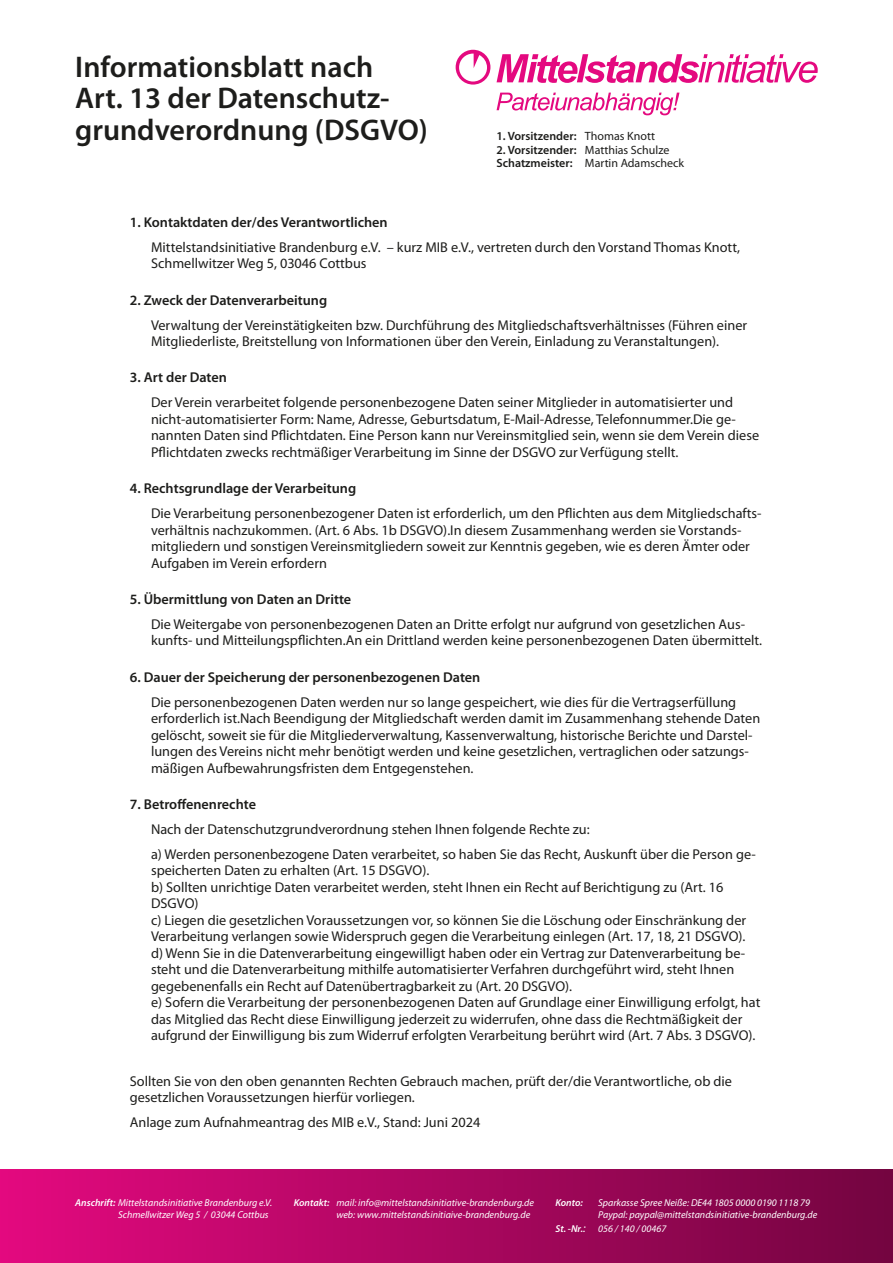
<style>
.page{position:relative;width:893px;height:1263px;background:#fff}
.page>*{position:absolute;margin:0;border:0;box-sizing:border-box;transform-origin:0 0}
.t1{font:600 30px/31.8px "Myriad Pro";color:#1d1d1b}
.t2{font:14.25px/16.5px "Myriad Pro";color:#1d1d1b}
.t3{font:600 14.25px "Myriad Pro";color:#1d1d1b}
.t4{font:12px/13.5px "Myriad Pro";color:#1d1d1b}
.t5{font:600 12px "Myriad Pro";color:#1d1d1b}
.t6{font:italic 10.05px/12px "Myriad Pro";color:#fff}
.t7{font:italic 600 10.05px "Myriad Pro";color:#fff}
.s1{font-weight:400}
.s2{font-weight:600}
.s3{font-size:12px}
</style>
<div class="page">
<div style="left:0;top:1169px;width:893px;height:94px;background:linear-gradient(to right,#e4097f,#730540)"></div>
<svg style="left:497px;top:93px;width:182px;height:22px"></svg>
<svg style="left:497px;top:54px;width:321px;height:29px"></svg>
<svg style="left:456px;top:50px;width:34px;height:35px"></svg>
<h1 class="t1" style="left:75px;top:50px;width:354px">Informationsblatt nach<br>Art. 13 der Datenschutz&shy;grundverordnung (DSGVO)</h1>
<p class="t5" style="left:496px;top:129px;width:160px">1. Vorsitzender: <span class="s1">Thomas Knott</span></p>
<p class="t4" style="left:496px;top:143px;width:189px"><span class="s2">2. Vorsitzender:</span> Matthias Schulze<br><span class="s2">Schatzmeister:</span> Martin Adamscheck</p>
<p class="t3" style="left:130px;top:213px;width:259px">1. Kontaktdaten der/des Verantwortlichen</p>
<p class="t2" style="left:151px;top:239px;width:590px">Mittelstandsinitiative Brandenburg e.V. – kurz MIB e.V., vertreten durch den Vorstand Thomas Knott,<br>Schmellwitzer Weg 5, 03046 Cottbus</p>
<p class="t3" style="left:130px;top:291px;width:199px">2. Zweck der Datenverarbeitung</p>
<p class="t2" style="left:151px;top:316px;width:598px">Verwaltung der Vereinstätigkeiten bzw. Durchführung des Mitgliedschaftsverhältnisses (Führen einer<br>Mitgliederliste, Breitstellung von Informationen über den Verein, Einladung zu Veranstaltungen).</p>
<p class="t3" style="left:130px;top:368px;width:99px">3. Art der Daten</p>
<p class="t2" style="left:151px;top:394px;width:610px">Der Verein verarbeitet folgende personenbezogene Daten seiner Mitglieder in automatisierter und nicht-automatisierter Form: Name, Adresse, Geburtsdatum, E-Mail-Adresse, Telefonnummer.Die ge&shy;nannten Daten sind Pflichtdaten. Eine Person kann nur Vereinsmitglied sein, wenn sie dem Verein diese Pflichtdaten zwecks rechtmäßiger Verarbeitung im Sinne der DSGVO zur Verfügung stellt.</p>
<p class="t3" style="left:130px;top:479px;width:228px">4. Rechtsgrundlage der Verarbeitung</p>
<p class="t2" style="left:151px;top:505px;width:612px">Die Verarbeitung personenbezogener Daten ist erforderlich, um den Pflichten aus dem Mitgliedschafts&shy;verhältnis nachzukommen. (Art. 6 Abs. 1b DSGVO).In diesem Zusammenhang werden sie Vorstands&shy;mitgliedern und sonstigen Vereinsmitgliedern soweit zur Kenntnis gegeben, wie es deren Ämter oder Aufgaben im Verein erfordern</p>
<p class="t3" style="left:130px;top:590px;width:223px">5. Übermittlung von Daten an Dritte</p>
<p class="t2" style="left:151px;top:616px;width:613px">Die Weitergabe von personenbezogenen Daten an Dritte erfolgt nur aufgrund von gesetzlichen Aus&shy;kunfts- und Mitteilungspflichten.An ein Drittland werden keine personenbezogenen Daten übermittelt.</p>
<p class="t3" style="left:130px;top:668px;width:352px">6. Dauer der Speicherung der personenbezogenen Daten</p>
<p class="t2" style="left:151px;top:693px;width:611px">Die personenbezogenen Daten werden nur so lange gespeichert, wie dies für die Vertragserfüllung erforderlich ist.Nach Beendigung der Mitgliedschaft werden damit im Zusammenhang stehende Daten gelöscht, soweit sie für die Mitgliederverwaltung, Kassenverwaltung, historische Berichte und Darstel&shy;lungen des Vereins nicht mehr benötigt werden und keine gesetzlichen, vertraglichen oder satzungs&shy;mäßigen Aufbewahrungsfristen dem Entgegenstehen.</p>
<p class="t3" style="left:130px;top:795px;width:128px">7. Betroffenenrechte</p>
<p class="t2" style="left:151px;top:816px;width:606px;line-height:25px">Nach der Datenschutzgrundverordnung stehen Ihnen folgende Rechte zu:<br>a) Werden personenbezogene Daten verarbeitet, so haben Sie das Recht, Auskunft über die Person ge-</p>
<p class="t2" style="left:151px;top:862px;width:611px">speicherten Daten zu erhalten (Art. 15 DSGVO).<br>b) Sollten unrichtige Daten verarbeitet werden, steht Ihnen ein Recht auf Berichtigung zu (Art. 16<br>DSGVO)<br>c) Liegen die gesetzlichen Voraussetzungen vor, so können Sie die Löschung oder Einschränkung der Verarbeitung verlangen sowie Widerspruch gegen die Verarbeitung einlegen (Art. 17, 18, 21 DSGVO). d) Wenn Sie in die Datenverarbeitung eingewilligt haben oder ein Vertrag zur Datenverarbeitung be&shy;steht und die Datenverarbeitung mithilfe automatisierter Verfahren durchgeführt wird, steht Ihnen gegebenenfalls ein Recht auf Datenübertragbarkeit zu (Art. 20 DSGVO).<br>e) Sofern die Verarbeitung der personenbezogenen Daten auf Grundlage einer Einwilligung erfolgt, hat das Mitglied das Recht diese Einwilligung jederzeit zu widerrufen, ohne dass die Rechtmäßigkeit der aufgrund der Einwilligung bis zum Widerruf erfolgten Verarbeitung berührt wird (Art. 7 Abs. 3 DSGVO).</p>
<p class="t2" style="left:130px;top:1072px;width:604px">Sollten Sie von den oben genannten Rechten Gebrauch machen, prüft der/die Verantwortliche, ob die gesetzlichen Voraussetzungen hierfür vorliegen.</p>
<p class="t2" style="left:130px;top:1114px;width:352px">Anlage zum Aufnahmeantrag des MIB e.V., Stand: Juni 2024</p>
<p class="t6" style="left:118px;top:1196px;width:156px;text-indent:-43px"><span class="s2">Anschrift:</span> Mittelstandsinitiative Brandenburg e.V.<br>Schmellwitzer Weg 5 / 03044 Cottbus</p>
<p class="t6" style="left:336px;top:1196px;width:199px;text-indent:-43px"><span class="s2">Kontakt:</span> mail: info@mittelstandsinitiative-brandenburg.de web: www.mittelstandsinitiaive-brandenburg.de</p>
<p class="t7" style="left:555px;top:1196px;width:29px">Konto:</p>
<p class="t6" style="left:598px;top:1196px;width:221px">Sparkasse Spree Neiße: DE44 1805 0000 0190 1118 79<br>Paypal: paypal@mittelstandsinitiative-brandenburg.de</p>
<p class="t6" style="left:555px;top:1223px;width:112px"><span class="s2">St. -Nr.</span><span class="s3">:</span> 056 / 140 / 00467</p>
</div>
